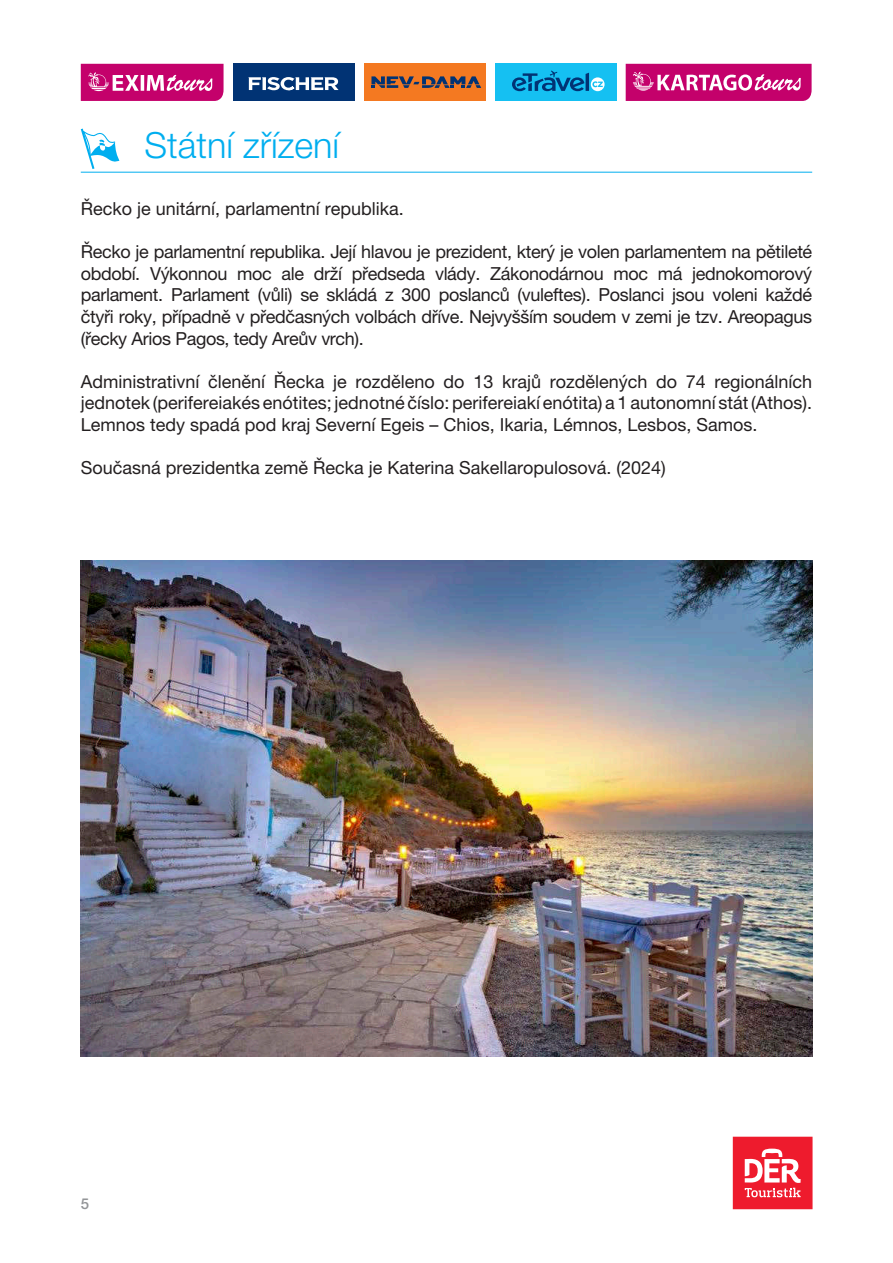
<style>
.page{position:relative;width:893px;height:1263px;background:#fff}
.page>*{position:absolute;margin:0;border:0;box-sizing:border-box;transform-origin:0 0}
.t1{font:300 36px "Helvetica Neue CE";color:#00aeef}
.t2{font:18px/21.6px "Helvetica Neue CE";color:#231f20;text-align:justify}
.t3{font:500 15px "Helvetica Neue CE";color:#939598}
</style>
<div class="page">
<div style="left:233px;top:64px;width:121px;height:37px;background:#013374"></div>
<svg style="left:248px;top:77px;width:91px;height:13px"></svg>
<div style="left:364px;top:64px;width:121px;height:37px;background:#f47921"></div>
<svg style="left:371px;top:76px;width:110px;height:12px"></svg>
<div style="left:495px;top:64px;width:121px;height:37px;background:#15c0f2"></div>
<svg style="left:512px;top:71px;width:93px;height:20px"></svg>
<svg style="left:81px;top:64px;width:143px;height:37px;background:#cd2b83"></svg>
<svg style="left:626px;top:64px;width:186px;height:37px;background:#ce2c84"></svg>
<div style="left:733px;top:1137px;width:79px;height:72px;background:#ee1b2d"></div>
<svg style="left:745px;top:1148px;width:56px;height:49px"></svg>
<hr style="left:81px;top:172px;width:731px;height:1px;background:#00aeef">
<svg style="left:81px;top:129px;width:38px;height:40px"></svg>
<img style="left:81px;top:561px;width:731px;height:495px">
<h1 class="t1" style="left:145px;top:124px;width:196px">Státní zřízení</h1>
<p class="t2" style="left:81px;top:198px;width:325px">Řecko je unitární, parlamentní republika.</p>
<p class="t2" style="left:81px;top:241px;width:733px">Řecko je parlamentní republika. Její hlavou je prezident, který je volen parlamentem na pětileté období. Výkonnou moc ale drží předseda vlády. Zákonodárnou moc má jednokomorový parlament. Parlament (vůli) se skládá z 300 poslanců (vuleftes). Poslanci jsou voleni každé čtyři roky, případně v předčasných volbách dříve. Nejvyšším soudem v zemi je tzv. Areopagus (řecky Arios Pagos, tedy Areův vrch).</p>
<p class="t2" style="left:81px;top:371px;width:733px">Administrativní členění Řecka je rozděleno do 13 krajů rozdělených do 74 regionálních jednotek (perifereiakés enótites; jednotné číslo: perifereiakí enótita) a 1 autonomní stát (Athos).<br>Lemnos tedy spadá pod kraj Severní Egeis – Chios, Ikaria, Lémnos, Lesbos, Samos.</p>
<p class="t2" style="left:81px;top:457px;width:587px">Současná prezidentka země Řecka je Katerina Sakellaropulosová. (2024)</p>
<p class="t3" style="left:81px;top:1194px;width:10px">5</p>
</div>
